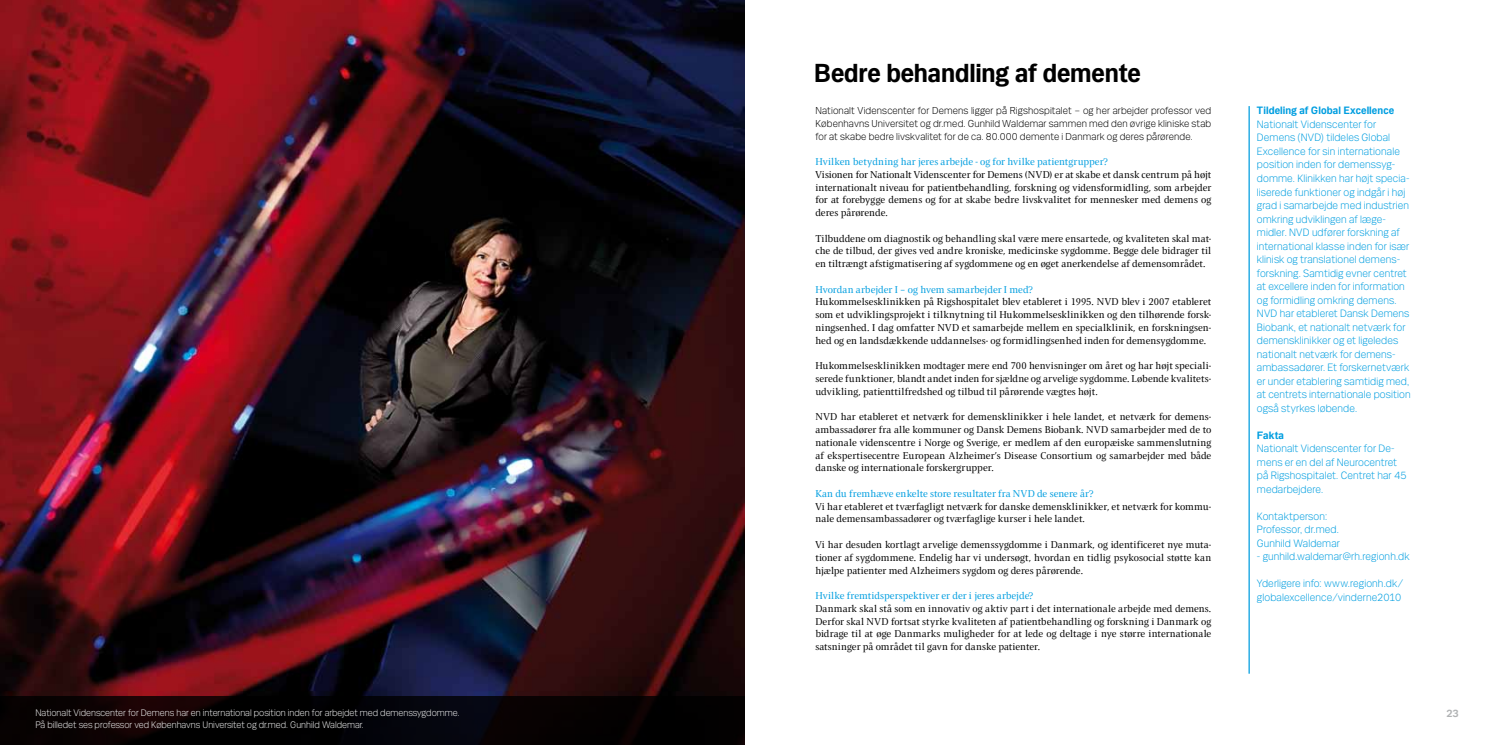
<style>
.page{position:relative;width:1489px;height:745px;background:#fff}
.page>*{position:absolute;margin:0;border:0;box-sizing:border-box;transform-origin:0 0}
.t1{font:700 27.5px "Mari";letter-spacing:-.005em;color:#000}
.t2{font:300 11.25px/13.5px "Mari";letter-spacing:.01em;color:#009ee0}
.t3{font:700 11.25px "Mari";letter-spacing:.01em;color:#009ee0}
.t4{font:700 11.25px "Mari";color:#b1b3b4}
.t5{font:10.62px/12.8px "Press Serif Pro";letter-spacing:.005em;color:#000;text-align:justify}
.t6{font:300 10.62px/12.8px "Mari";letter-spacing:.015em;color:#000;text-align:justify}
.t7{font:10.62px "Press Serif Pro";letter-spacing:.005em;color:#009ee0}
.t8{font:300 10px/12px "Mari";color:#eceded}
</style>
<div class="page">
<img style="left:0;top:0;width:744px;height:695px">
<hr style="left:1248px;top:106px;width:1px;height:567px;background:#009ee0">
<svg style="left:0;top:695px;width:744px;height:49px;background:#060204"></svg>
<h1 class="t1" style="left:813px;top:57px;width:328px">Bedre behandling af demente</h1>
<p class="t6" style="left:815px;top:104px;width:397px">Nationalt Videnscenter for Demens ligger på Rigshospitalet – og her arbejder professor ved Københavns Universitet og dr.med. Gunhild Waldemar sammen med den øvrige kliniske stab for at skabe bedre livskvalitet for de ca. 80.000 demente i Danmark og deres pårørende.</p>
<p class="t7" style="left:815px;top:156px;width:294px">Hvilken betydning har jeres arbejde - og for hvilke patientgrupper?</p>
<p class="t5" style="left:815px;top:168px;width:397px">Visionen for Nationalt Videnscenter for Demens (NVD) er at skabe et dansk centrum på højt internationalt niveau for patientbehandling, forskning og vidensformidling, som arbejder for at forebygge demens og for at skabe bedre livskvalitet for mennesker med demens og deres pårørende.</p>
<p class="t5" style="left:815px;top:232px;width:397px">Tilbuddene om diagnostik og behandling skal være mere ensartede, og kvaliteten skal mat&shy;che de tilbud, der gives ved andre kroniske, medicinske sygdomme. Begge dele bidrager til en tiltrængt afstigmatisering af sygdommene og en øget anerkendelse af demensområdet.</p>
<p class="t7" style="left:815px;top:283px;width:219px">Hvordan arbejder I – og hvem samarbejder I med?</p>
<p class="t5" style="left:815px;top:295px;width:397px">Hukommelsesklinikken på Rigshospitalet blev etableret i 1995. NVD blev i 2007 etableret som et udviklingsprojekt i tilknytning til Hukommelsesklinikken og den tilhørende forsk&shy;ningsenhed. I dag omfatter NVD et samarbejde mellem en specialklinik, en forskningsen&shy;hed og en landsdækkende uddannelses- og formidlingsenhed inden for demensygdomme.</p>
<p class="t5" style="left:815px;top:359px;width:397px">Hukommelsesklinikken modtager mere end 700 henvisninger om året og har højt speciali&shy;serede funktioner, blandt andet inden for sjældne og arvelige sygdomme. Løbende kvalitets&shy;udvikling, patienttilfredshed og tilbud til pårørende vægtes højt.</p>
<p class="t5" style="left:815px;top:410px;width:397px">NVD har etableret et netværk for demensklinikker i hele landet, et netværk for demens&shy;ambassadører fra alle kommuner og Dansk Demens Biobank. NVD samarbejder med de to nationale videnscentre i Norge og Sverige, er medlem af den europæiske sammenslutning af ekspertisecentre European Alzheimer’s Disease Consortium og samarbejder med både danske og internationale forskergrupper.</p>
<p class="t7" style="left:815px;top:487px;width:279px">Kan du fremhæve enkelte store resultater fra NVD de senere år?</p>
<p class="t5" style="left:815px;top:499px;width:397px">Vi har etableret et tværfagligt netværk for danske demensklinikker, et netværk for kommu&shy;nale demensambassadører og tværfaglige kurser i hele landet.</p>
<p class="t5" style="left:815px;top:538px;width:397px">Vi har desuden kortlagt arvelige demenssygdomme i Danmark, og identificeret nye muta&shy;tioner af sygdommene. Endelig har vi undersøgt, hvordan en tidlig psykosocial støtte kan hjælpe patienter med Alzheimers sygdom og deres pårørende.</p>
<p class="t7" style="left:815px;top:589px;width:219px">Hvilke fremtidsperspektiver er der i jeres arbejde?</p>
<p class="t5" style="left:815px;top:601px;width:397px">Danmark skal stå som en innovativ og aktiv part i det internationale arbejde med demens.<br>Derfor skal NVD fortsat styrke kvaliteten af patientbehandling og forskning i Danmark og bidrage til at øge Danmarks muligheder for at lede og deltage i nye større internationale satsninger på området til gavn for danske patienter.</p>
<p class="t3" style="left:1256px;top:104px;width:139px">Tildeling af Global Excellence</p>
<p class="t2" style="left:1256px;top:117px;width:155px">Nationalt Videnscenter for<br>Demens (NVD) tildeles Global<br>Excellence for sin internationale position inden for demenssyg&shy;domme. Klinikken har højt specia&shy;liserede funktioner og indgår i høj grad i samarbejde med industrien omkring udviklingen af læge&shy;midler. NVD udfører forskning af international klasse inden for især klinisk og translationel demens&shy;forskning. Samtidig evner centret at excellere inden for information og formidling omkring demens.<br>NVD har etableret Dansk Demens<br>Biobank, et nationalt netværk for demensklinikker og et ligeledes nationalt netværk for demens&shy;ambassadører. Et forskernetværk er under etablering samtidig med, at centrets internationale position også styrkes løbende.</p>
<p class="t3" style="left:1256px;top:428px;width:29px">Fakta</p>
<p class="t2" style="left:1256px;top:441px;width:151px">Nationalt Videnscenter for De&shy;mens er en del af Neurocentret på Rigshospitalet. Centret har 45 medarbejdere.</p>
<p class="t2" style="left:1256px;top:508px;width:85px">Kontaktperson:<br>Professor, dr.med.<br>Gunhild Waldemar</p>
<p class="t2" style="left:1256px;top:549px;width:154px">- gunhild.waldemar@rh.regionh.dk</p>
<p class="t2" style="left:1256px;top:576px;width:148px">Yderligere info: www.regionh.dk/ globalexcellence/vinderne2010</p>
<p class="t8" style="left:35px;top:705px;width:425px">Nationalt Videnscenter for Demens har en international position inden for arbejdet med demenssygdomme.<br>På billedet ses professor ved Københavns Universitet og dr.med. Gunhild Waldemar.</p>
<p class="t4" style="left:35px;top:706px;width:14px">22</p>
<p class="t4" style="left:1446px;top:706px;width:14px">23</p>
</div>
